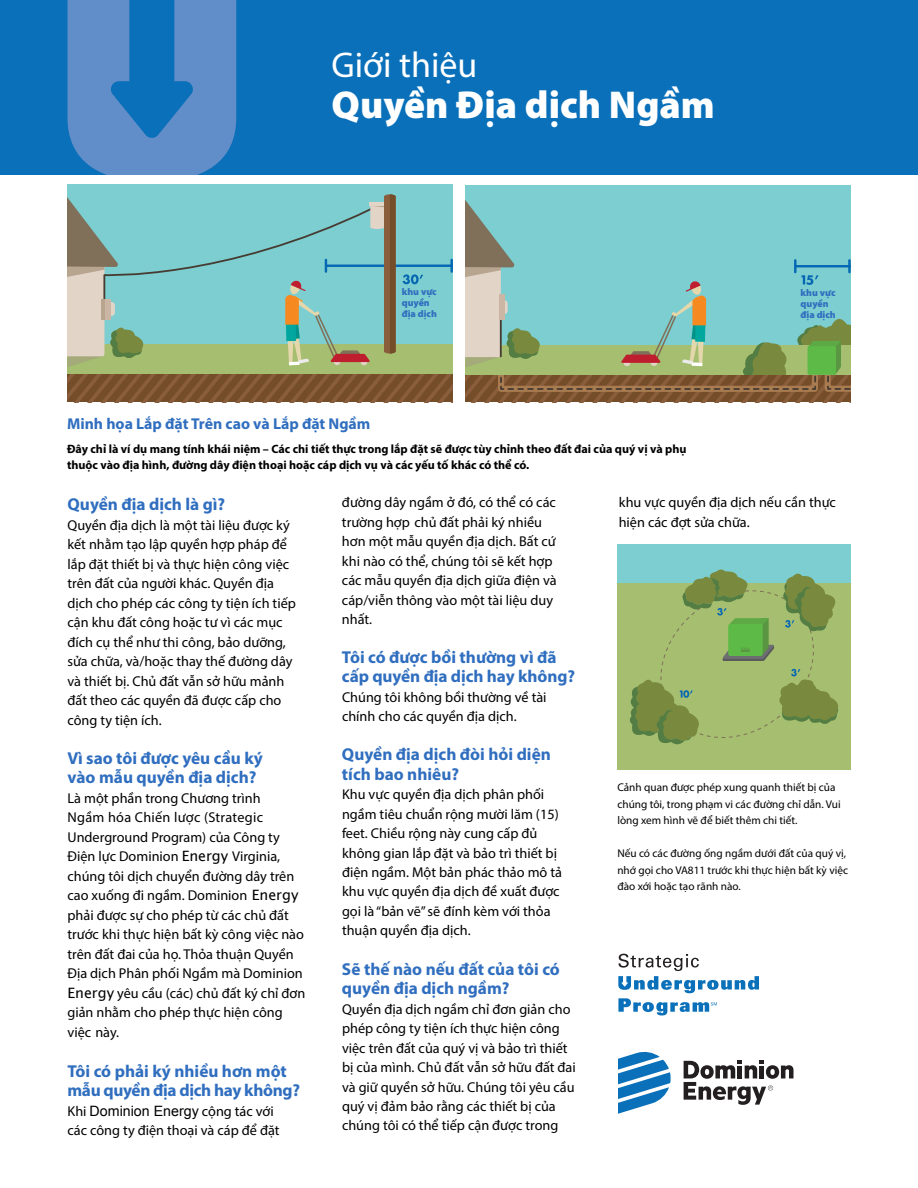
<style>
.page{position:relative;width:918px;height:1188px;background:#fff}
.page>*{position:absolute;margin:0;border:0;box-sizing:border-box;transform-origin:0 0}
.t1{font:900 39px "Myriad Pro";color:#fff}
.t2{font:36px "Myriad Pro";color:#fff}
.t3{font:700 17.25px/19.5px "Myriad Pro";color:#306ebf}
.t4{font:700 17.25px/19.5px "Myriad Pro";letter-spacing:-.02em;color:#306ebf}
.t5{font:700 15.75px "Myriad Pro";color:#306ebf}
.t6{font:14.25px/19.5px "Myriad Pro";color:#000}
.t7{font:14.25px "Arial";color:#000}
.t8{font:700 12.15px/16.5px "Myriad Pro";color:#000}
.t9{font:11.25px/16.5px "Myriad Pro";color:#000}
.t10{font:900 9.75px/10.9px "Myriad Pro";color:#306ebf}
.s1{font-family:"Lucida Sans"}
.s2{font-family:"Myriad Pro"}
</style>
<div class="page">
<div style="left:0;top:0;width:918px;height:175px;background:#0970b9"></div>
<svg style="left:68px;top:0;width:168px;height:175px"></svg>
<div style="left:465px;top:185px;width:385px;height:181px;background:#7dced0"></div>
<svg style="left:465px;top:200px;width:385px;height:202px"></svg>
<svg style="left:501px;top:300px;width:7px;height:14px"></svg>
<div style="left:499px;top:295px;width:5px;height:25px;background:#cbb6a6"></div>
<svg style="left:68px;top:188px;width:385px;height:214px;background:#86b3a4"></svg>
<div style="left:617px;top:545px;width:234px;height:135px;background:#7dced0"></div>
<div style="left:617px;top:583px;width:234px;height:187px;background:#a5be70"></div>
<svg style="left:629px;top:569px;width:210px;height:176px"></svg>
<svg style="left:618px;top:1051px;width:53px;height:63px"></svg>
<svg style="left:684px;top:1061px;width:110px;height:44px"></svg>
<svg style="left:618px;top:954px;width:141px;height:62px"></svg>
<h2 class="t2" style="left:332px;top:43px;width:147px">Giới thiệu</h2>
<h1 class="t1" style="left:332px;top:79px;width:385px">Quyền Địa dịch Ngầm</h1>
<p class="t10" style="left:402px;top:286px;width:37px">khu vực quyền địa dịch</p>
<p class="t10" style="left:801px;top:286px;width:37px">khu vực quyền địa dịch</p>
<p class="t5" style="left:67px;top:414px;width:305px">Minh họa Lắp đặt Trên cao và Lắp đặt Ngầm</p>
<p class="t8" style="left:67px;top:440px;width:621px">Đây chỉ là ví dụ mang tính khái niệm – Các chi tiết thực trong lắp đặt sẽ được tùy chỉnh theo đất đai của quý vị và phụ thuộc vào địa hình, đường dây điện thoại hoặc cáp dịch vụ và các yếu tố khác có thể có.</p>
<p class="t3" style="left:68px;top:494px;width:159px">Quyền địa dịch là gì?</p>
<p class="t6" style="left:342px;top:492px;width:216px">đường dây ngầm ở đó, có thể có các trường hợp chủ đất phải ký nhiều hơn một mẫu quyền địa dịch. Bất cứ khi nào có thể, chúng tôi sẽ kết hợp các mẫu quyền địa dịch giữa điện và cáp/viễn thông vào một tài liệu duy nhất.</p>
<p class="t6" style="left:619px;top:492px;width:219px">khu vực quyền địa dịch nếu cần thực hiện các đợt sửa chữa.</p>
<p class="t6" style="left:68px;top:515px;width:230px">Quyền địa dịch là một tài liệu được ký kết nhằm tạo lập quyền hợp pháp để lắp đặt thiết bị và thực hiện công việc trên đất của người khác. Quyền địa dịch cho phép các công ty tiện ích tiếp cận khu đất công hoặc tư vì các mục đích cụ thể như thi công, bảo dưỡng, sửa chữa, và/hoặc thay thế đường dây và thiết bị. Chủ đất vẫn sở hữu mảnh đất theo các quyền đã được cấp cho công ty tiện ích.</p>
<p class="t3" style="left:342px;top:646px;width:235px">Tôi có được bồi thường vì đã cấp quyền địa dịch hay không?</p>
<p class="t6" style="left:342px;top:687px;width:206px">Chúng tôi không bồi thường về tài chính cho các quyền địa dịch.</p>
<p class="t3" style="left:68px;top:748px;width:197px">Vì sao tôi được yêu cầu ký vào mẫu quyền địa dịch?</p>
<p class="t6" style="left:68px;top:788px;width:239px">Là một phần trong Chương trình<br>Ngầm hóa Chiến lược (Strategic<br>Underground Program) của Công ty<br>Điện lực Dominion <span class="s1">Energy</span> Virginia, chúng tôi dịch chuyển đường dây trên cao xuống đi ngầm. Dominion <span class="s1">Energy </span>phải được sự cho phép từ các chủ đất trước khi thực hiện bất kỳ công việc nào trên đất đai của họ. Thỏa thuận Quyền<br>Địa dịch Phân phối Ngầm mà Dominion<br><span class="s1">Energy</span> yêu cầu (các) chủ đất ký chỉ đơn giản nhằm cho phép thực hiện công việc này.</p>
<p class="t4" style="left:68px;top:1060px;width:234px">Tôi có phải ký nhiều hơn một mẫu quyền địa dịch hay không?</p>
<p class="t7" style="left:68px;top:1101px;width:208px"><span class="s2">Khi</span> Dominion Energy <span class="s2">cộng tác với</span></p>
<p class="t6" style="left:68px;top:1120px;width:214px">các công ty điện thoại và cáp để đặt</p>
<p class="t3" style="left:342px;top:744px;width:210px">Quyền địa dịch đòi hỏi diện tích bao nhiêu?</p>
<p class="t6" style="left:342px;top:784px;width:221px">Khu vực quyền địa dịch phân phối ngầm tiêu chuẩn rộng mười lăm (15) feet. Chiều rộng này cung cấp đủ không gian lắp đặt và bảo trì thiết bị điện ngầm. Một bản phác thảo mô tả khu vực quyền địa dịch đề xuất được gọi là “bản vẽ” sẽ đính kèm với thỏa thuận quyền địa dịch.</p>
<p class="t3" style="left:342px;top:958px;width:219px">Sẽ thế nào nếu đất của tôi có quyền địa dịch ngầm?</p>
<p class="t6" style="left:342px;top:999px;width:235px">Quyền địa dịch ngầm chỉ đơn giản cho phép công ty tiện ích thực hiện công việc trên đất của quý vị và bảo trì thiết bị của mình. Chủ đất vẫn sở hữu đất đai và giữ quyền sở hữu. Chúng tôi yêu cầu quý vị đảm bảo rằng các thiết bị của chúng tôi có thể tiếp cận được trong</p>
<p class="t9" style="left:617px;top:779px;width:225px">Cảnh quan được phép xung quanh thiết bị của chúng tôi, trong phạm vi các đường chỉ dẫn. Vui lòng xem hình vẽ để biết thêm chi tiết.</p>
<p class="t9" style="left:617px;top:845px;width:232px">Nếu có các đường ống ngầm dưới đất của quý vị, nhớ gọi cho VA811 trước khi thực hiện bất kỳ việc đào xới hoặc tạo rãnh nào.</p>
</div>
